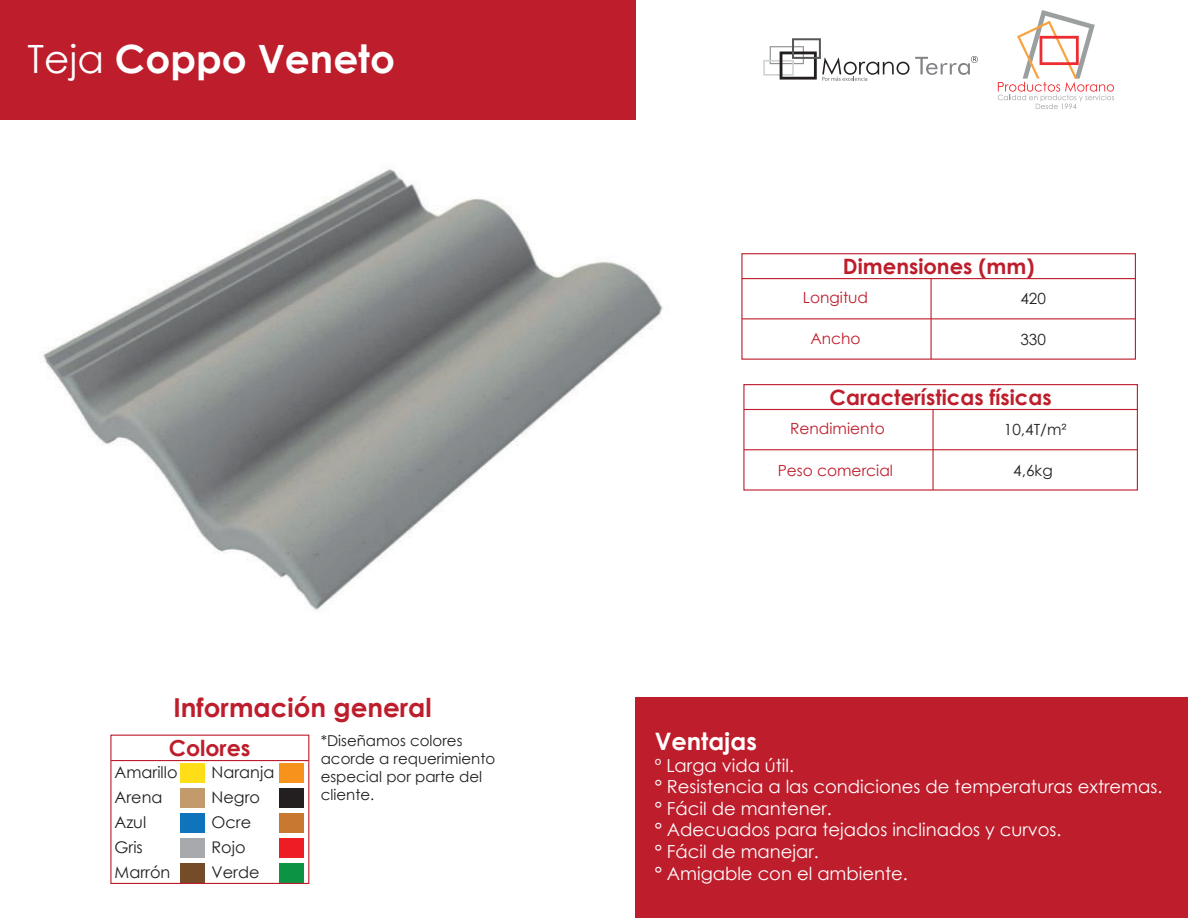
<style>
.page{position:relative;width:1188px;height:918px;background:#fff}
.page>*{position:absolute;margin:0;border:0;box-sizing:border-box;transform-origin:0 0}
.t1{font:700 39px "Century Gothic";color:#fff}
.t2{font:700 26.1px "Century Gothic";color:#be1d2c}
.t3{font:700 24px "Century Gothic";color:#fff}
.t4{font:700 22.05px "Century Gothic";color:#be1d2c}
.t5{font:700 21.15px "Century Gothic";color:#be1d2c}
.t6{font:18px/21.6px "Century Gothic";color:#fff}
.t7{font:16.05px/24.9px "Century Gothic";color:#231f20}
.t8{font:15.45px "Century Gothic";color:#be1d2c}
.t9{font:15.45px "Century Gothic";color:#231f20}
.t10{font:15px/18px "Century Gothic";color:#231f20}
.s1{font-weight:400}
</style>
<div class="page">
<img style="left:43px;top:168px;width:620px;height:443px">
<div style="left:635px;top:698px;width:553px;height:220px;background:#be1d2c"></div>
<div style="left:743px;top:384px;width:395px;height:107px;border:1px solid #be1d2c"></div>
<hr style="left:744px;top:449px;width:393px;height:1px;background:#be1d2c">
<hr style="left:744px;top:409px;width:393px;height:1px;background:#be1d2c">
<hr style="left:932px;top:409px;width:2px;height:81px;background:#be1d2c">
<div style="left:741px;top:253px;width:395px;height:107px;border:1px solid #be1d2c"></div>
<hr style="left:742px;top:318px;width:393px;height:1px;background:#be1d2c">
<hr style="left:742px;top:278px;width:393px;height:1px;background:#be1d2c">
<hr style="left:931px;top:279px;width:1px;height:80px;background:#be1d2c">
<div style="left:0;top:0;width:635px;height:119px;background:#be1d2c"></div>
<div style="left:180px;top:763px;width:24px;height:19px;background:#ffdd17"></div>
<div style="left:180px;top:788px;width:24px;height:19px;background:#c39a6b"></div>
<div style="left:180px;top:813px;width:24px;height:19px;background:#1074bc"></div>
<div style="left:180px;top:838px;width:24px;height:19px;background:#a8a9ad"></div>
<div style="left:180px;top:863px;width:24px;height:19px;background:#744c27"></div>
<div style="left:279px;top:763px;width:24px;height:19px;background:#f7931d"></div>
<div style="left:279px;top:788px;width:24px;height:19px;background:#231f20"></div>
<div style="left:279px;top:813px;width:24px;height:19px;background:#c9792f"></div>
<div style="left:279px;top:838px;width:24px;height:19px;background:#ee1d23"></div>
<div style="left:279px;top:863px;width:24px;height:19px;background:#0d9344"></div>
<div style="left:110px;top:735px;width:199px;height:149px;border:1px solid #be1d2c"></div>
<hr style="left:111px;top:760px;width:198px;height:1px;background:#be1d2c">
<svg style="left:763px;top:38px;width:215px;height:43px"></svg>
<svg style="left:998px;top:10px;width:116px;height:99px"></svg>
<h1 class="t1" style="left:28px;top:29px;width:369px"><span class="s1">Teja</span> Coppo Veneto</h1>
<h2 class="t2" style="left:174px;top:688px;width:260px">Información general</h2>
<p class="t4" style="left:169px;top:732px;width:83px">Colores</p>
<p class="t7" style="left:115px;top:759px;width:64px">Amarillo<br>Arena<br>Azul<br>Gris<br>Marrón</p>
<p class="t7" style="left:212px;top:759px;width:64px">Naranja<br>Negro<br>Ocre<br>Rojo<br>Verde</p>
<p class="t10" style="left:321px;top:732px;width:176px">*Diseñamos colores acorde a requerimiento especial por parte del cliente.</p>
<p class="t5" style="left:843px;top:250px;width:193px">Dimensiones (mm)</p>
<p class="t8" style="left:803px;top:287px;width:67px">Longitud</p>
<p class="t9" style="left:1020px;top:288px;width:27px">420</p>
<p class="t8" style="left:810px;top:327px;width:52px">Ancho</p>
<p class="t9" style="left:1020px;top:329px;width:27px">330</p>
<p class="t5" style="left:830px;top:381px;width:224px">Características físicas</p>
<p class="t8" style="left:790px;top:418px;width:96px">Rendimiento</p>
<p class="t9" style="left:1004px;top:419px;width:64px">10,4T/m²</p>
<p class="t8" style="left:778px;top:459px;width:117px">Peso comercial</p>
<p class="t9" style="left:1013px;top:459px;width:41px">4,6kg</p>
<h3 class="t3" style="left:655px;top:723px;width:104px">Ventajas</h3>
<p class="t6" style="left:655px;top:754px;width:509px">º Larga vida útil.<br>° Resistencia a las condiciones de temperaturas extremas. ° Fácil de mantener.<br>° Adecuados para tejados inclinados y curvos.<br>° Fácil de manejar.<br>° Amigable con el ambiente.</p>
</div>
